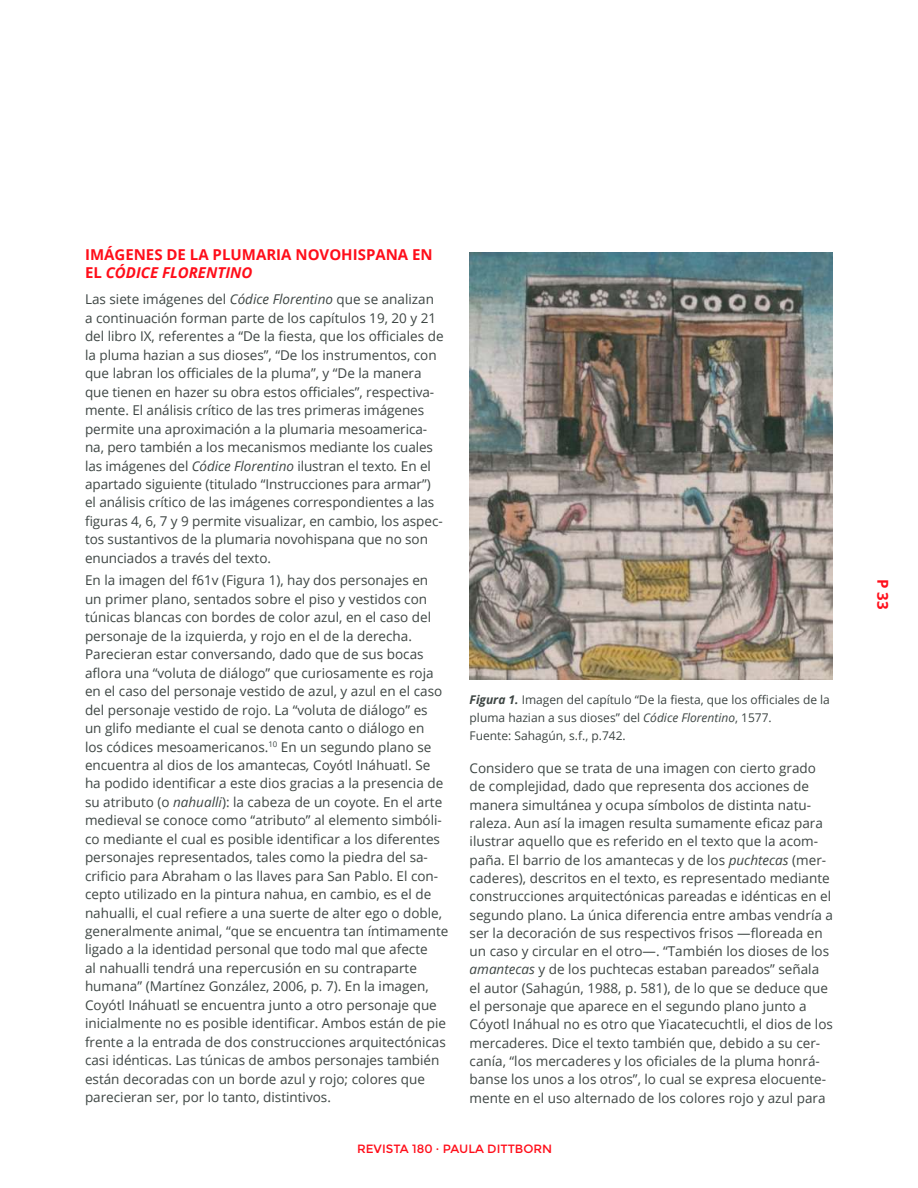
<style>
.page{position:relative;width:918px;height:1188px;background:#fff}
.page>*{position:absolute;margin:0;border:0;box-sizing:border-box;transform-origin:0 0}
.t1{font:700 15px/18px "Open Sans";color:#ff0e1a}
.t2{font:13.5px/18.5px "Open Sans";color:#3d4543}
.t3{font:12px/18px "Open Sans";color:#3d4543}
.t4{font:12px "Montserrat";color:#ff0e1a}
.s1{font-style:italic}
.s2{font-weight:700;font-style:italic}
</style>
<div class="page">
<img style="left:470px;top:252px;width:363px;height:428px">
<p class="t1" style="left:85px;top:245px;width:349px">IMÁGENES DE LA PLUMARIA NOVOHISPANA EN<br>EL <span class="s1">CÓDICE FLORENTINO</span></p>
<p class="t2" style="left:85px;top:290px;width:360px">Las siete imágenes del <span class="s1">Códice Florentino</span> que se analizan a continuación forman parte de los capítulos 19, 20 y 21 del libro IX, referentes a “De la fiesta, que los officiales de la pluma hazian a sus dioses”, “De los instrumentos, con que labran los officiales de la pluma”, y “De la manera que tienen en hazer su obra estos officiales”, respectiva&shy;mente. El análisis crítico de las tres primeras imágenes permite una aproximación a la plumaria mesoamerica&shy;na, pero también a los mecanismos mediante los cuales las imágenes del <span class="s1">Códice Florentino</span> ilustran el texto<span class="s1">.</span> En el apartado siguiente (titulado “Instrucciones para armar”) el análisis crítico de las imágenes correspondientes a las figuras 4, 6, 7 y 9 permite visualizar, en cambio, los aspec&shy;tos sustantivos de la plumaria novohispana que no son enunciados a través del texto.</p>
<p class="t2" style="left:85px;top:571px;width:365px">En la imagen del f61v (Figura 1), hay dos personajes en<br>un primer plano, sentados sobre el piso y vestidos con túnicas blancas con bordes de color azul, en el caso del personaje de la izquierda, y rojo en el de la derecha.<br>Parecieran estar conversando, dado que de sus bocas aflora una “voluta de diálogo” que curiosamente es roja en el caso del personaje vestido de azul, y azul en el caso del personaje vestido de rojo. La “voluta de diálogo” es<br>un glifo mediante el cual se denota canto o diálogo en<br>los códices mesoamericanos.<sup>10</sup> En un segundo plano se encuentra al dios de los amantecas<span class="s1">,</span> Coyótl Ináhuatl. Se ha podido identificar a este dios gracias a la presencia de su atributo (o <span class="s1">nahualli</span>): la cabeza de un coyote. En el arte medieval se conoce como “atributo” al elemento simbóli&shy;co mediante el cual es posible identificar a los diferentes personajes representados, tales como la piedra del sa&shy;crificio para Abraham o las llaves para San Pablo. El con&shy;cepto utilizado en la pintura nahua, en cambio, es el de nahualli, el cual refiere a una suerte de alter ego o doble, generalmente animal, “que se encuentra tan íntimamente ligado a la identidad personal que todo mal que afecte<br>al nahualli tendrá una repercusión en su contraparte humana” (Martínez González, 2006, p. 7). En la imagen, Coyótl Ináhuatl se encuentra junto a otro personaje que inicialmente no es posible identificar. Ambos están de pie frente a la entrada de dos construcciones arquitectónicas casi idénticas. Las túnicas de ambos personajes también están decoradas con un borde azul y rojo; colores que parecieran ser, por lo tanto, distintivos.</p>
<p class="t3" style="left:470px;top:691px;width:362px"><span class="s2">Figura 1.</span> Imagen del capítulo “De la fiesta, que los officiales de la pluma hazian a sus dioses” del <span class="s1">Códice Florentino</span>, 1577.<br>Fuente: Sahagún, s.f., p.742.</p>
<p class="t2" style="left:470px;top:759px;width:365px">Considero que se trata de una imagen con cierto grado de complejidad, dado que representa dos acciones de manera simultánea y ocupa símbolos de distinta natu&shy;raleza. Aun así la imagen resulta sumamente eficaz para ilustrar aquello que es referido en el texto que la acom&shy;paña. El barrio de los amantecas y de los <span class="s1">puchtecas</span> (mer&shy;caderes), descritos en el texto, es representado mediante construcciones arquitectónicas pareadas e idénticas en el segundo plano. La única diferencia entre ambas vendría a ser la decoración de sus respectivos frisos —floreada en un caso y circular en el otro—. “También los dioses de los <span class="s1">amantecas</span> y de los puchtecas estaban pareados” señala el autor (Sahagún, 1988, p. 581), de lo que se deduce que el personaje que aparece en el segundo plano junto a Cóyotl Ináhual no es otro que Yiacatecuchtli, el dios de los mercaderes. Dice el texto también que, debido a su cer&shy;canía, “los mercaderes y los oficiales de la pluma honrá&shy;banse los unos a los otros”, lo cual se expresa elocuente&shy;mente en el uso alternado de los colores rojo y azul para</p>
<p class="t4" style="left:357px;top:1142px;width:197px">REVISTA 180 · PAULA DITTBORN</p>
<p class="t1" style="left:892px;top:579px;width:32px;rotate:90deg">P 33</p>
</div>
